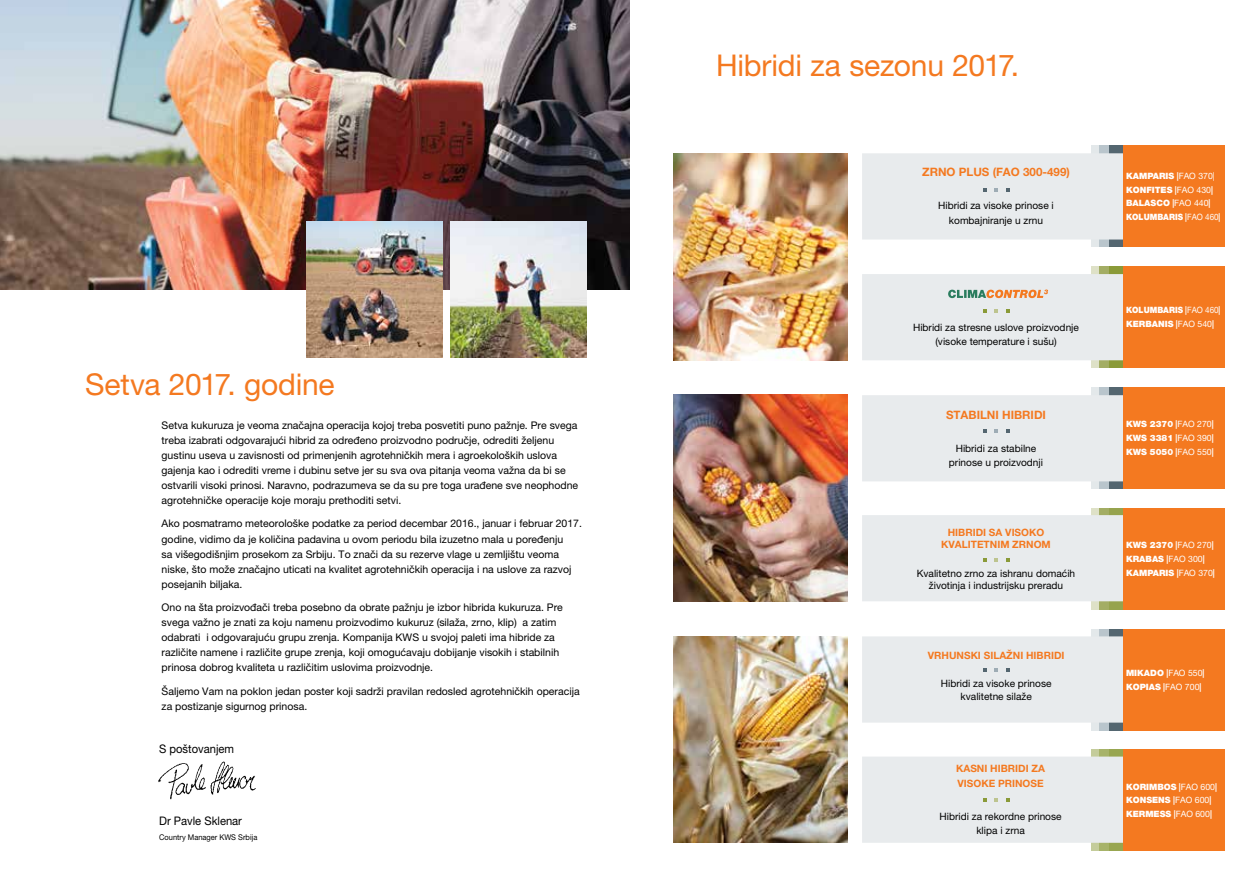
<style>
.page{position:relative;width:1259px;height:893px;background:#fff}
.page>*{position:absolute;margin:0;border:0;box-sizing:border-box;transform-origin:0 0}
.t1{font:30px "Helvetica Neue LTW1 G";letter-spacing:-.01em;color:#f47920}
.t2{font:11.85px "Helvetica Neue LT Pro";color:#000;scale:.95 1}
.t3{font:700 11.55px "Helvetica Neue LT Pro";color:#f47920}
.t4{font:10.5px/15px "Helvetica Neue LT Pro";color:#000}
.t5{font:10.05px/14.4px "Helvetica Neue LT Pro";color:#000;text-align:center}
.t6{font:700 10.05px/12.1px "Helvetica Neue LT Pro";color:#f47920;text-align:center}
.t7{font:900 8.7px/13.8px "Helvetica Neue LT Std";color:#fff}
.t8{font:900 8.7px/13.8px "Helvetica Neue LT Std";color:#fff;scale:.92 1}
.t9{font:7.8px "Helvetica Neue LT Pro";color:#000;scale:.95 1}
.s1{font-family:"Helvetica Neue LT Pro";font-weight:700}
.s2{font-family:"Helvetica Neue LT Pro";font-weight:400}
</style>
<div class="page">
<img style="left:0;top:0;width:629px;height:290px">
<img style="left:451px;top:221px;width:136px;height:137px">
<img style="left:306px;top:221px;width:136px;height:137px">
<img style="left:158px;top:761px;width:98px;height:39px">
<div style="left:1109px;top:146px;width:14px;height:101px;background:#546670"></div>
<div style="left:862px;top:153px;width:261px;height:87px;background:#e8ebed"></div>
<div style="left:1123px;top:146px;width:101px;height:101px;background:#f47920"></div>
<div style="left:1109px;top:387px;width:14px;height:102px;background:#546670"></div>
<div style="left:1123px;top:387px;width:101px;height:102px;background:#f47920"></div>
<div style="left:862px;top:395px;width:261px;height:86px;background:#e8ebed"></div>
<svg style="left:1109px;top:508px;width:14px;height:101px"></svg>
<div style="left:1123px;top:508px;width:101px;height:101px;background:#f47920"></div>
<div style="left:862px;top:515px;width:261px;height:86px;background:#e8ebed"></div>
<div style="left:1109px;top:629px;width:14px;height:101px;background:#546670"></div>
<div style="left:1123px;top:629px;width:101px;height:101px;background:#f47920"></div>
<div style="left:862px;top:636px;width:261px;height:87px;background:#e8ebed"></div>
<svg style="left:1109px;top:750px;width:14px;height:101px"></svg>
<div style="left:1123px;top:750px;width:101px;height:101px;background:#f47920"></div>
<div style="left:862px;top:757px;width:261px;height:86px;background:#e8ebed"></div>
<div style="left:1109px;top:267px;width:14px;height:101px;background:#8a9a38"></div>
<div style="left:1123px;top:267px;width:101px;height:101px;background:#f47920"></div>
<div style="left:862px;top:274px;width:261px;height:86px;background:#e8ebed"></div>
<img style="left:673px;top:154px;width:174px;height:206px">
<img style="left:673px;top:395px;width:174px;height:207px">
<img style="left:673px;top:636px;width:174px;height:207px">
<h1 class="t1" style="left:85px;top:365px;width:251px">Setva 2017. godine</h1>
<p class="t4" style="left:162px;top:418px;width:418px">Setva kukuruza je veoma značajna operacija kojoj treba posvetiti puno pažnje. Pre svega treba izabrati odgovarajući hibrid za određeno proizvodno područje, odrediti željenu gustinu useva u zavisnosti od primenjenih agrotehničkih mera i agroekoloških uslova gajenja kao i odrediti vreme i dubinu setve jer su sva ova pitanja veoma važna da bi se ostvarili visoki prinosi. Naravno, podrazumeva se da su pre toga urađene sve neophodne agrotehničke operacije koje moraju prethoditi setvi.</p>
<p class="t4" style="left:162px;top:516px;width:422px">Ako posmatramo meteorološke podatke za period decembar 2016., januar i februar 2017. godine, vidimo da je količina padavina u ovom periodu bila izuzetno mala u poređenju<br>sa višegodišnjim prosekom za Srbiju. To znači da su rezerve vlage u zemljištu veoma niske, što može značajno uticati na kvalitet agrotehničkih operacija i na uslove za razvoj posejanih biljaka.</p>
<p class="t4" style="left:162px;top:600px;width:403px">Ono na šta proizvođači treba posebno da obrate pažnju je izbor hibrida kukuruza. Pre svega važno je znati za koju namenu proizvodimo kukuruz (silaža, zrno, klip) a zatim odabrati i odgovarajuću grupu zrenja. Kompanija KWS u svojoj paleti ima hibride za različite namene i različite grupe zrenja, koji omogućavaju dobijanje visokih i stabilnih prinosa dobrog kvaliteta u različitim uslovima proizvodnje.</p>
<p class="t4" style="left:162px;top:683px;width:419px">Šaljemo Vam na poklon jedan poster koji sadrži pravilan redosled agrotehničkih operacija za postizanje sigurnog prinosa.</p>
<p class="t2" style="left:159px;top:742px;width:80px">S poštovanjem</p>
<p class="t2" style="left:159px;top:814px;width:89px">Dr Pavle Sklenar</p>
<p class="t9" style="left:159px;top:832px;width:105px">Country Manager KWS Srbija</p>
<h1 class="t1" style="left:716px;top:47px;width:305px">Hibridi za sezonu 2017.</h1>
<p class="t3" style="left:922px;top:165px;width:149px">ZRNO PLUS (FAO 300-499)</p>
<p class="t5" style="left:938px;top:199px;width:117px">Hibridi za visoke prinose i kombajniranje u zrnu</p>
<p class="t5" style="left:913px;top:320px;width:167px">Hibridi za stresne uslove proizvodnje (visoke temperature i sušu)</p>
<p class="t3" style="left:946px;top:407px;width:101px">STABILNI HIBRIDI</p>
<p class="t5" style="left:949px;top:441px;width:96px">Hibridi za stabilne prinose u proizvodnji</p>
<p class="t6" style="left:941px;top:526px;width:111px">HIBRIDI SA VISOKO<br>KVALITETNIM ZRNOM</p>
<p class="t5" style="left:917px;top:567px;width:160px;line-height:12.1px">Kvalitetno zrno za ishranu domaćih životinja i industrijsku preradu</p>
<p class="t7" style="left:1126px;top:169px;width:96px">KAMPARIS <span class="s1">|</span><span class="s2">FAO 370|<br></span>KONFITES <span class="s1">|</span><span class="s2">FAO 430</span><span class="s1">|<br></span>BALASCO <span class="s1">|</span><span class="s2">FAO 440</span><span class="s1">|<br></span>KOLUMBARIS <span class="s1">|</span><span class="s2">FAO 460</span><span class="s1">|</span></p>
<p class="t8" style="left:1126px;top:303px;width:104px">KOLUMBARIS <span class="s1">|</span><span class="s2">FAO 460</span><span class="s1">|<br></span>KERBANIS <span class="s1">|</span><span class="s2">FAO 540</span><span class="s1">|</span></p>
<p class="t7" style="left:1126px;top:417px;width:89px;text-align:justify">KWS 2370 <span class="s1">|</span><span class="s2">FAO 270</span><span class="s1">| </span>KWS 3381 <span class="s1">|</span><span class="s2">FAO 390</span><span class="s1">| </span>KWS 5050 <span class="s1">|</span><span class="s2">FAO 550</span><span class="s1">|</span></p>
<p class="t7" style="left:1126px;top:538px;width:90px">KWS 2370 <span class="s1">|</span><span class="s2">FAO 270</span><span class="s1">|<br></span>KRABAS <span class="s1">|</span><span class="s2">FAO 300</span><span class="s1">|<br></span>KAMPARIS <span class="s1">|</span><span class="s2">FAO 370</span><span class="s1">|</span></p>
<p class="t6" style="left:928px;top:649px;width:138px">VRHUNSKI SILAŽNI HIBRIDI</p>
<p class="t5" style="left:941px;top:678px;width:112px;line-height:12.1px">Hibridi za visoke prinose kvalitetne silaže</p>
<p class="t7" style="left:1126px;top:666px;width:80px">MIKADO <span class="s1">|</span><span class="s2">FAO 550</span><span class="s1">|<br></span>KOPIAS <span class="s1">|</span><span class="s2">FAO 700</span><span class="s1">|</span></p>
<p class="t6" style="left:956px;top:761px;width:90px;line-height:14.4px;text-align:left">KASNI HIBRIDI ZA<br>VISOKE PRINOSE</p>
<p class="t5" style="left:939px;top:809px;width:124px">Hibridi za rekordne prinose klipa i zrna</p>
<p class="t7" style="left:1126px;top:780px;width:93px">KORIMBOS <span class="s1">|</span><span class="s2">FAO 600</span><span class="s1">|<br></span>KONSENS <span class="s1">|</span><span class="s2">FAO 600</span><span class="s1">|<br></span>KERMESS <span class="s1">|</span><span class="s2">FAO 600</span><span class="s1">|</span></p>
</div>
